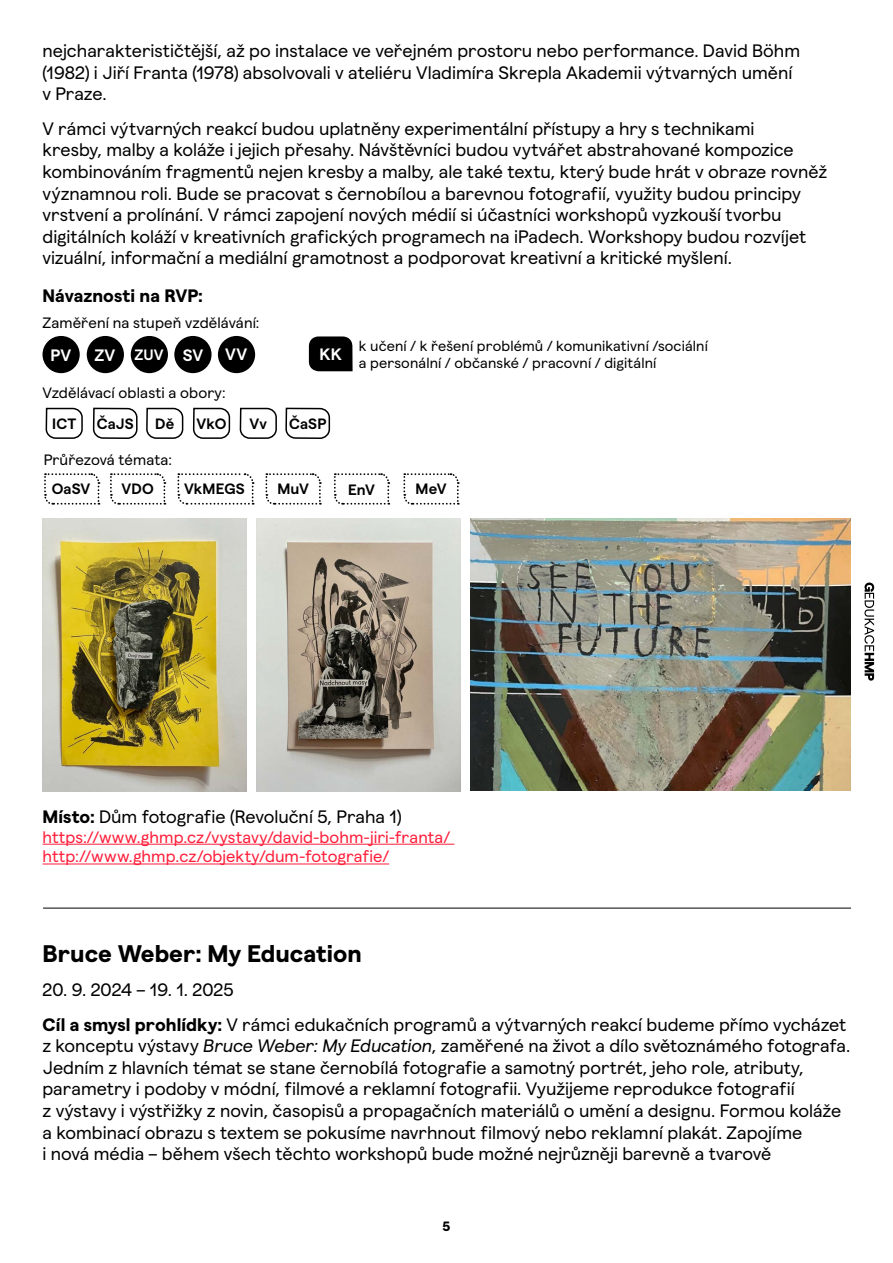
<style>
.page{position:relative;width:893px;height:1263px;background:#fff}
.page>*{position:absolute;margin:0;border:0;box-sizing:border-box;transform-origin:0 0}
.t1{font:700 24px "Magger";color:#000}
.t2{font:18px/21.6px "Magger";color:#000}
.t3{font:700 18px "Magger";color:#000}
.t4{font:16.5px/19.8px "Magger";letter-spacing:.005em;color:#ff1d39}
.t5{font:600 16.5px "Magger";letter-spacing:.005em;color:#fff}
.t6{font:15px "Magger";letter-spacing:.005em;color:#000}
.t7{font:600 15px "Magger";letter-spacing:.005em;color:#000}
.t8{font:14.55px/17.4px "Magger";letter-spacing:.01em;color:#000}
.t9{font:700 13.5px "Magger";color:#000}
.s1{font-size:15px}
.s2{font-weight:700}
.s3{font-style:italic}
</style>
<div class="page">
<svg style="left:864px;top:582px;width:10px;height:99px"></svg>
<svg style="left:45px;top:336px;width:38px;height:103px"></svg>
<svg style="left:92px;top:335px;width:46px;height:104px"></svg>
<svg style="left:192px;top:336px;width:39px;height:103px"></svg>
<svg style="left:239px;top:336px;width:38px;height:103px"></svg>
<svg style="left:146px;top:336px;width:38px;height:103px"></svg>
<img style="left:43px;top:519px;width:204px;height:272px">
<img style="left:256px;top:519px;width:205px;height:272px">
<img style="left:470px;top:519px;width:380px;height:271px">
<hr style="left:43px;top:844px;width:411px;height:1px;background:#ff1d39">
<hr style="left:43px;top:863px;width:346px;height:1px;background:#ff1d39">
<div style="left:43px;top:336px;width:37px;height:37px;background:#000;border-radius:50%"></div>
<div style="left:87px;top:336px;width:37px;height:37px;background:#000;border-radius:50%"></div>
<div style="left:131px;top:336px;width:37px;height:37px;background:#000;border-radius:50%"></div>
<div style="left:174px;top:336px;width:38px;height:37px;background:#000;border-radius:50%"></div>
<div style="left:218px;top:336px;width:37px;height:37px;background:#000;border-radius:50%"></div>
<svg style="left:285px;top:336px;width:68px;height:103px"></svg>
<svg style="left:44px;top:473px;width:56px;height:32px"></svg>
<svg style="left:110px;top:473px;width:56px;height:32px"></svg>
<svg style="left:177px;top:473px;width:78px;height:32px"></svg>
<svg style="left:265px;top:473px;width:57px;height:32px"></svg>
<svg style="left:334px;top:473px;width:56px;height:32px"></svg>
<svg style="left:403px;top:473px;width:57px;height:32px"></svg>
<hr style="left:43px;top:908px;width:808px;height:1px;background:#000">
<p class="t2" style="left:43px;top:39px;width:759px">nejcharakterističtější, až po instalace ve veřejném prostoru nebo performance. David Böhm (1982) i Jiří Franta (1978) absolvovali v ateliéru Vladimíra Skrepla Akademii výtvarných umění v Praze.</p>
<p class="t2" style="left:43px;top:116px;width:786px">V rámci výtvarných reakcí budou uplatněny experimentální přístupy a hry s technikami<br>kresby, malby a koláže i jejich přesahy. Návštěvníci budou vytvářet abstrahované kompozice kombinováním fragmentů nejen kresby a malby, ale také textu, který bude hrát v obraze rovněž významnou roli. Bude se pracovat s černobílou a barevnou fotografií, využity budou principy vrstvení a prolínání. V rámci zapojení nových médií si účastníci workshopů vyzkouší tvorbu digitálních koláží v kreativních grafických programech na iPadech. Workshopy budou rozvíjet vizuální, informační a mediální gramotnost a podporovat kreativní a kritické myšlení.</p>
<p class="t3" style="left:43px;top:281px;width:162px">Návaznosti na RVP:</p>
<p class="t6" style="left:43px;top:312px;width:218px">Zaměření na stupeň vzdělávání:</p>
<p class="t5" style="left:50px;top:343px;width:22px">PV</p>
<p class="t5" style="left:94px;top:343px;width:110px">ZV <span class="s1">ZUV</span> SV</p>
<p class="t5" style="left:225px;top:342px;width:24px">VV</p>
<p class="t8" style="left:359px;top:336px;width:351px">k učení / k řešení problémů / komunikativní /sociální a personální / občanské / pracovní / digitální</p>
<p class="t5" style="left:320px;top:342px;width:24px">KK</p>
<p class="t6" style="left:43px;top:382px;width:185px">Vzdělávací oblasti a obory:</p>
<p class="t7" style="left:155px;top:412px;width:20px">Dě</p>
<p class="t7" style="left:289px;top:413px;width:39px">ČaSP</p>
<p class="t7" style="left:52px;top:412px;width:26px">ICT</p>
<p class="t7" style="left:97px;top:413px;width:39px">ČaJS</p>
<p class="t7" style="left:196px;top:412px;width:32px">VkO</p>
<p class="t7" style="left:250px;top:412px;width:19px">Vv</p>
<p class="t6" style="left:44px;top:449px;width:130px">Průřezová témata:</p>
<p class="t7" style="left:52px;top:478px;width:40px">OaSV</p>
<p class="t7" style="left:122px;top:478px;width:34px">VDO</p>
<p class="t7" style="left:184px;top:478px;width:62px">VkMEGS</p>
<p class="t7" style="left:277px;top:478px;width:33px">MuV</p>
<p class="t7" style="left:348px;top:478px;width:28px">EnV</p>
<p class="t7" style="left:416px;top:478px;width:32px">MeV</p>
<p class="t2" style="left:43px;top:804px;width:361px"><span class="s2">Místo:</span> Dům fotografie (Revoluční 5, Praha 1)</p>
<p class="t4" style="left:43px;top:825px;width:409px">https://www.ghmp.cz/vystavy/david-bohm-jiri-franta/ http://www.ghmp.cz/objekty/dum-fotografie/</p>
<h1 class="t1" style="left:43px;top:934px;width:321px">Bruce Weber: My Education</h1>
<p class="t2" style="left:43px;top:971px;width:805px;line-height:34.3px">20. 9. 2024 – 19. 1. 2025<br><span class="s2">Cíl a smysl prohlídky:</span> V rámci edukačních programů a výtvarných reakcí budeme přímo vycházet</p>
<p class="t2" style="left:43px;top:1034px;width:809px">z konceptu výstavy <span class="s3">Bruce Weber: My Education</span>, zaměřené na život a dílo světoznámého fotografa.<br>Jedním z hlavních témat se stane černobílá fotografie a samotný portrét, jeho role, atributy, parametry i podoby v módní, filmové a reklamní fotografii. Využijeme reprodukce fotografií<br>z výstavy i výstřižky z novin, časopisů a propagačních materiálů o umění a designu. Formou koláže a kombinací obrazu s textem se pokusíme navrhnout filmový nebo reklamní plakát. Zapojíme<br>i nová média – během všech těchto workshopů bude možné nejrůzněji barevně a tvarově</p>
<p class="t9" style="left:443px;top:1216px;width:9px">5</p>
</div>
